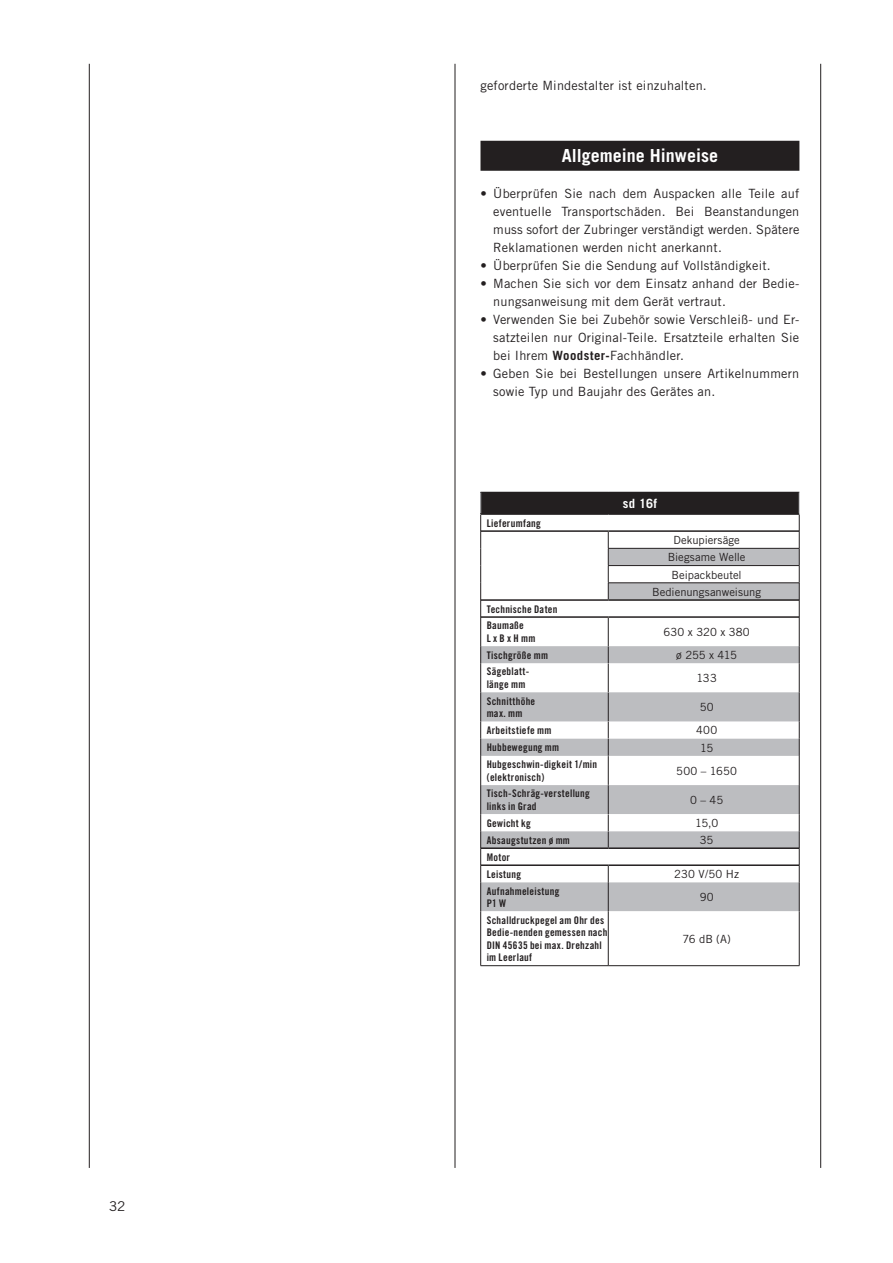
<style>
.page{position:relative;width:893px;height:1263px;background:#fff}
.page>*{position:absolute;margin:0;border:0;box-sizing:border-box;transform-origin:0 0}
.t1{font:700 18px "Trade Gothic";color:#fff}
.t2{font:13.5px "Trade Gothic";color:#231f20}
.t3{font:12.75px/18px "Trade Gothic";letter-spacing:.015em;color:#231f20;text-align:justify}
.t4{font:700 12.75px "Trade Gothic";color:#fff}
.t5{font:11.25px/17.2px "Trade Gothic";color:#231f20;text-align:center}
.t6{font:10.5px/12.6px "Trade Gothic Bold Cond Twenty";letter-spacing:.025em;color:#231f20}
.s1{font-weight:700}
</style>
<div class="page">
<hr style="left:89px;top:64px;width:1px;height:1104px;background:#231f20">
<hr style="left:455px;top:64px;width:1px;height:1104px;background:#231f20">
<hr style="left:820px;top:64px;width:1px;height:1104px;background:#231f20">
<div style="left:480px;top:141px;width:319px;height:30px;background:#231f20"></div>
<div style="left:481px;top:492px;width:318px;height:22px;background:#231f20"></div>
<svg style="left:481px;top:548px;width:318px;height:208px"></svg>
<svg style="left:481px;top:756px;width:318px;height:209px"></svg>
<hr style="left:481px;top:864px;width:127px;height:2px;background:#231f20">
<hr style="left:608px;top:864px;width:191px;height:2px;background:#231f20">
<hr style="left:481px;top:847px;width:127px;height:2px;background:#231f20">
<hr style="left:608px;top:847px;width:191px;height:2px;background:#231f20">
<hr style="left:608px;top:548px;width:191px;height:1px;background:#231f20">
<hr style="left:608px;top:565px;width:191px;height:1px;background:#231f20">
<hr style="left:608px;top:582px;width:191px;height:1px;background:#231f20">
<svg style="left:608px;top:532px;width:1px;height:67px"></svg>
<hr style="left:481px;top:530px;width:127px;height:2px;background:#231f20">
<hr style="left:608px;top:530px;width:191px;height:2px;background:#231f20">
<hr style="left:481px;top:599px;width:127px;height:2px;background:#231f20">
<hr style="left:608px;top:599px;width:191px;height:2px;background:#231f20">
<hr style="left:480px;top:513px;width:128px;height:2px;background:#231f20">
<hr style="left:608px;top:513px;width:191px;height:2px;background:#231f20">
<hr style="left:481px;top:616px;width:127px;height:2px;background:#231f20">
<hr style="left:608px;top:616px;width:191px;height:2px;background:#231f20">
<svg style="left:608px;top:618px;width:1px;height:229px"></svg>
<svg style="left:608px;top:866px;width:1px;height:45px"></svg>
<hr style="left:480px;top:911px;width:1px;height:54px;background:#231f20">
<hr style="left:608px;top:911px;width:1px;height:54px;background:#231f20">
<hr style="left:799px;top:911px;width:1px;height:54px;background:#231f20">
<svg style="left:480px;top:492px;width:1px;height:419px"></svg>
<svg style="left:799px;top:492px;width:1px;height:419px"></svg>
<hr style="left:480px;top:965px;width:128px;height:1px;background:#231f20">
<hr style="left:608px;top:965px;width:191px;height:1px;background:#231f20">
<p class="t2" style="left:109px;top:1198px;width:18px">32</p>
<p class="t3" style="left:480px;top:76px;width:228px">geforderte Mindestalter ist einzuhalten.</p>
<h1 class="t1" style="left:562px;top:145px;width:158px">Allgemeine Hinweise</h1>
<p class="t3" style="left:493px;top:184px;width:308px;text-indent:-13px">• Überprüfen Sie nach dem Auspacken alle Teile auf eventuelle Transportschäden. Bei Beanstandungen muss sofort der Zubringer verständigt werden. Spätere Reklamationen werden nicht anerkannt.</p>
<p class="t3" style="left:480px;top:256px;width:292px">• Überprüfen Sie die Sendung auf Vollständigkeit.</p>
<p class="t3" style="left:493px;top:274px;width:307px;text-indent:-13px">• Machen Sie sich vor dem Einsatz anhand der Bedie&shy;nungsanweisung mit dem Gerät vertraut.</p>
<p class="t3" style="left:493px;top:310px;width:307px;text-indent:-13px">• Verwenden Sie bei Zubehör sowie Verschleiß- und Er&shy;satzteilen nur Original-Teile. Ersatzteile erhalten Sie bei Ihrem <span class="s1">Woodster-</span>Fachhändler.</p>
<p class="t3" style="left:493px;top:364px;width:307px;text-indent:-13px">• Geben Sie bei Bestellungen unsere Artikelnummern sowie Typ und Baujahr des Gerätes an.</p>
<p class="t6" style="left:487px;top:516px;width:56px">Lieferumfang</p>
<p class="t6" style="left:487px;top:600px;width:72px;line-height:16.8px">Technische Daten<br>Baumaße</p>
<p class="t6" style="left:487px;top:632px;width:50px">L x B x H mm</p>
<p class="t4" style="left:623px;top:496px;width:36px">sd 16f</p>
<p class="t5" style="left:652px;top:531px;width:110px">Dekupiersäge<br>Biegsame Welle<br>Beipackbeutel<br>Bedienungsanweisung</p>
<p class="t5" style="left:663px;top:623px;width:88px">630 x 320 x 380</p>
<p class="t6" style="left:487px;top:649px;width:63px">Tischgröße mm</p>
<p class="t5" style="left:676px;top:646px;width:62px">ø 255 x 415</p>
<p class="t6" style="left:487px;top:665px;width:44px">Sägeblatt&shy;länge mm</p>
<p class="t5" style="left:696px;top:669px;width:22px">133</p>
<p class="t6" style="left:487px;top:694px;width:50px">Schnitthöhe max. mm</p>
<p class="t5" style="left:700px;top:698px;width:15px">50</p>
<p class="t6" style="left:487px;top:724px;width:66px">Arbeitstiefe mm</p>
<p class="t5" style="left:696px;top:722px;width:23px">400</p>
<p class="t6" style="left:487px;top:741px;width:74px">Hubbewegung mm</p>
<p class="t5" style="left:700px;top:739px;width:15px">15</p>
<p class="t6" style="left:487px;top:758px;width:112px">Hubgeschwin-digkeit 1/min (elektronisch)</p>
<p class="t5" style="left:676px;top:762px;width:62px">500 – 1650</p>
<p class="t6" style="left:487px;top:787px;width:105px">Tisch-Schräg-verstellung links in Grad</p>
<p class="t5" style="left:690px;top:791px;width:35px">0 – 45</p>
<p class="t6" style="left:487px;top:816px;width:46px">Gewicht kg</p>
<p class="t5" style="left:695px;top:814px;width:25px">15,0</p>
<p class="t6" style="left:487px;top:833px;width:85px">Absaugstutzen ø mm</p>
<p class="t5" style="left:700px;top:831px;width:15px">35</p>
<p class="t6" style="left:487px;top:848px;width:36px;line-height:17px">Motor<br>Leistung</p>
<p class="t5" style="left:674px;top:866px;width:66px">230 V/50 Hz</p>
<p class="t6" style="left:487px;top:884px;width:74px">Aufnahmeleistung<br>P1 W</p>
<p class="t5" style="left:700px;top:888px;width:15px">90</p>
<p class="t6" style="left:487px;top:913px;width:122px">Schalldruckpegel am Ohr des<br>Bedie-nenden gemessen nach<br>DIN 45635 bei max. Drehzahl im Leerlauf</p>
<p class="t5" style="left:682px;top:930px;width:50px">76 dB (A)</p>
</div>
